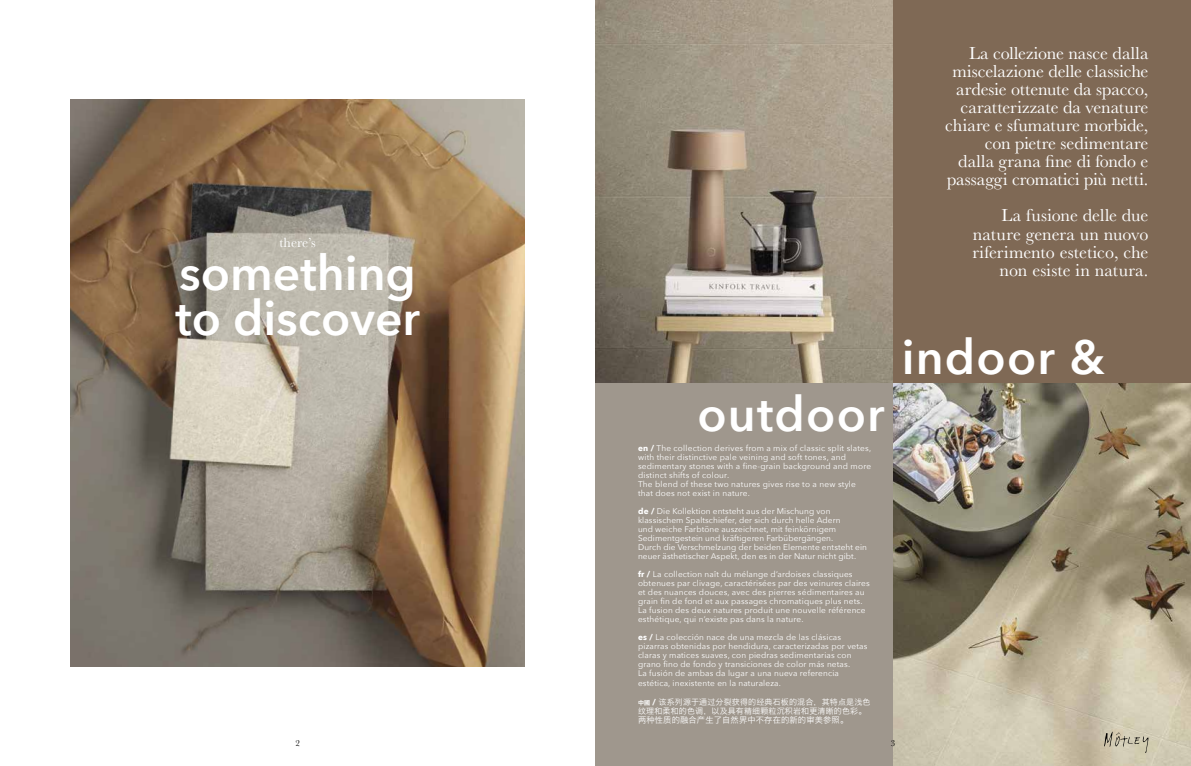
<style>
.page{position:relative;width:1191px;height:766px;background:#fff}
.page>*{position:absolute;margin:0;border:0;box-sizing:border-box;transform-origin:0 0}
.t1{font:600 48px/45px "Avenir Next";color:#fff}
.t2{font:600 48px "Avenir Next";letter-spacing:.025em;color:#fff}
.t3{font:18px/18px "Baskerville";color:#fff;text-align:right}
.t4{font:14px "Baskerville";color:#fff}
.t5{font:9px "Baskerville";color:#000}
.t6{font:8.2px/9px "Avenir Next";letter-spacing:.02em;color:#fff}
.t7{font:8.2px "Hiragino Sans GB W3";letter-spacing:.02em;color:#fff}
.t8{font:8px/9.6px "Hiragino Sans GB W3";letter-spacing:.02em;color:#fff}
.s1{font-weight:700}
.s2{font-family:"Hiragino Sans GB W6";font-size:6px}
.s3{font-family:"Avenir Next";font-weight:700;font-size:8.2px}
</style>
<div class="page">
<img style="left:71px;top:99px;width:453px;height:567px">
<img style="left:595px;top:0;width:298px;height:383px">
<img style="left:893px;top:383px;width:298px;height:382px">
<div style="left:893px;top:0;width:298px;height:383px;background:#7f6955"></div>
<div style="left:595px;top:383px;width:298px;height:382px;background:#9f978d"></div>
<svg style="left:1103px;top:731px;width:45px;height:21px"></svg>
<h3 class="t4" style="left:279px;top:234px;width:38px">there’s</h3>
<h1 class="t1" style="left:175px;top:249px;width:246px">something to discover</h1>
<h1 class="t2" style="left:697px;top:373px;width:189px">outdoor</h1>
<p class="t6" style="left:638px;top:443px;width:235px"><span class="s1">en /</span> The collection derives from a mix of classic split slates, with their distinctive pale veining and soft tones, and sedimentary stones with a fine-grain background and more distinct shifts of colour.<br>The blend of these two natures gives rise to a new style that does not exist in nature.</p>
<p class="t6" style="left:638px;top:506px;width:230px"><span class="s1">de /</span> Die Kollektion entsteht aus der Mischung von klassischem Spaltschiefer, der sich durch helle Adern<br>und weiche Farbtöne auszeichnet, mit feinkörnigem Sedimentgestein und kräftigeren Farbübergängen.<br>Durch die Verschmelzung der beiden Elemente entsteht ein neuer ästhetischer Aspekt, den es in der Natur nicht gibt.</p>
<p class="t6" style="left:638px;top:569px;width:233px"><span class="s1">fr /</span> La collection naît du mélange d’ardoises classiques obtenues par clivage, caractérisées par des veinures claires et des nuances douces, avec des pierres sédimentaires au grain fin de fond et aux passages chromatiques plus nets.<br>La fusion des deux natures produit une nouvelle référence esthétique, qui n’existe pas dans la nature.</p>
<p class="t6" style="left:638px;top:632px;width:231px"><span class="s1">es /</span> La colección nace de una mezcla de las clásicas pizarras obtenidas por hendidura, caracterizadas por vetas claras y matices suaves, con piedras sedimentarias con grano fino de fondo y transiciones de color más netas.<br>La fusión de ambas da lugar a una nueva referencia estética, inexistente en la naturaleza.</p>
<p class="t8" style="left:638px;top:696px;width:234px"><span class="s2">中國</span> <span class="s3">/</span> 该系列源于通过分裂获得的经典石板的混合，其特点是浅色纹理和柔和的色调，以及具有精细颗粒沉积岩和更清晰的色彩。</p>
<p class="t7" style="left:638px;top:715px;width:212px">两种性质的融合产生了自然界中不存在的新的审美参照。</p>
<p class="t5" style="left:295px;top:737px;width:6px">2</p>
<p class="t5" style="left:891px;top:737px;width:6px">3</p>
<h2 class="t3" style="left:945px;top:45px;width:205px">La collezione nasce dalla miscelazione delle classiche ardesie ottenute da spacco, caratterizzate da venature chiare e sfumature morbide, con pietre sedimentare dalla grana fine di fondo e passaggi cromatici più netti.</h2>
<h2 class="t3" style="left:972px;top:207px;width:178px">La fusione delle due nature genera un nuovo riferimento estetico, che non esiste in natura.</h2>
<h1 class="t1" style="left:901px;top:334px;width:205px">indoor &amp;</h1>
</div>
